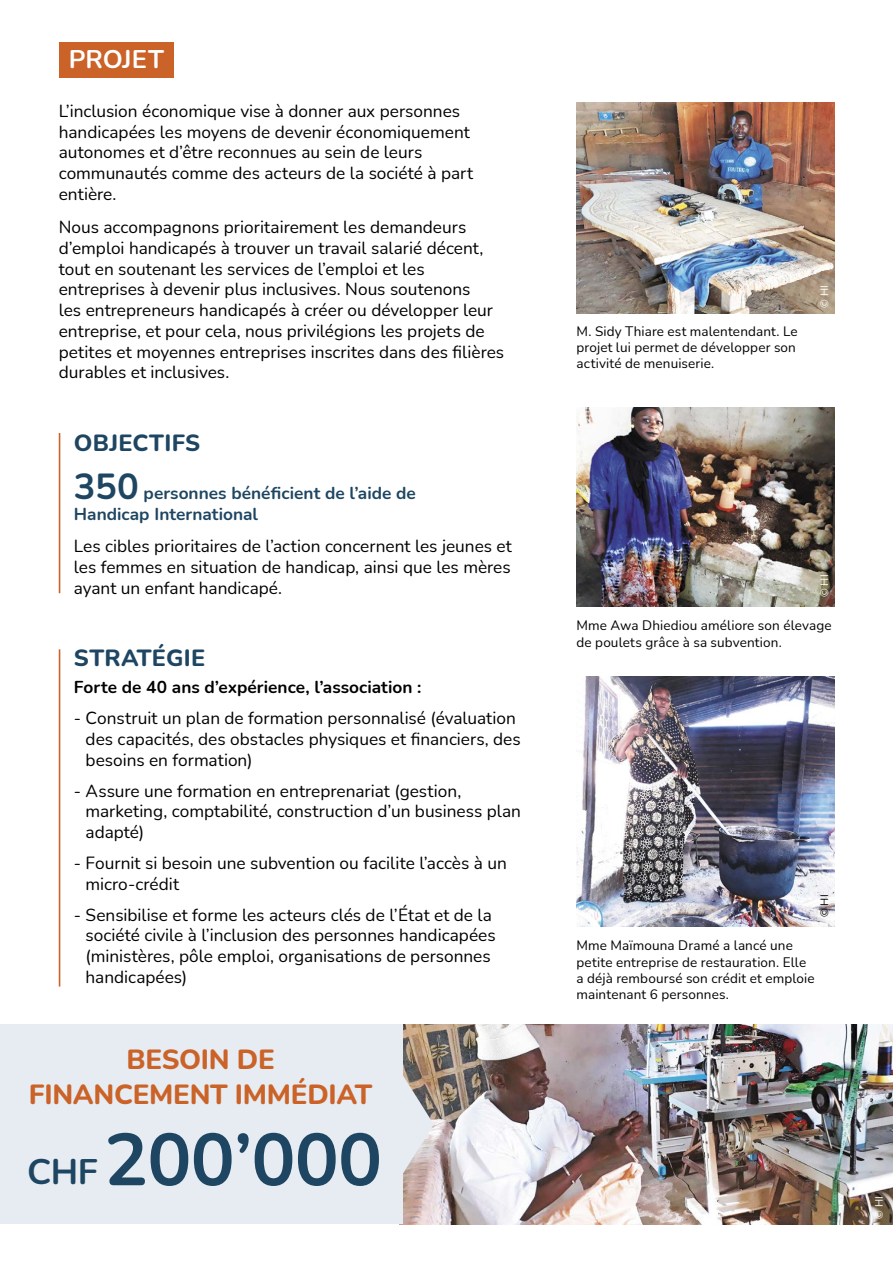
<style>
.page{position:relative;width:893px;height:1263px;background:#fff}
.page>*{position:absolute;margin:0;border:0;box-sizing:border-box;transform-origin:0 0}
.t1{font:700 73.35px "Nunito";letter-spacing:-.01em;color:#1e4662}
.t2{font:800 27.75px/34px "Nunito";letter-spacing:-.01em;color:#cb6227;text-align:center}
.t3{font:700 25.5px "Nunito";color:#fff}
.t4{font:800 23.4px "Nunito";letter-spacing:.015em;color:#1e4662}
.t5{font:17.25px/20.7px "Nunito";color:#000}
.t6{font:700 17.25px/20.7px "Nunito";color:#1e4662}
.t7{font:700 17.25px "Nunito";color:#000}
.t8{font:13.5px/16.2px "Nunito";letter-spacing:.01em;color:#000}
.t9{font:10.65px "Nunito";color:#fff}
.t10{font:10.65px "Nunito";color:#000}
.s1{font-size:36.15px}
.s2{font-size:35.55px}
</style>
<div class="page">
<img style="left:403px;top:1025px;width:490px;height:199px">
<div style="left:0;top:1025px;width:403px;height:199px;background:#e6ecf2"></div>
<hr style="left:59px;top:433px;width:1px;height:160px;background:#cb6227">
<hr style="left:59px;top:649px;width:1px;height:337px;background:#cb6227">
<div style="left:59px;top:42px;width:114px;height:35px;background:#cb6227"></div>
<svg style="left:403px;top:1073px;width:31px;height:103px;background:#c9c3c1"></svg>
<img style="left:576px;top:676px;width:259px;height:251px">
<img style="left:576px;top:407px;width:259px;height:200px">
<img style="left:576px;top:102px;width:259px;height:212px">
<h3 class="t3" style="left:69px;top:41px;width:96px">PROJET</h3>
<p class="t5" style="left:59px;top:100px;width:416px">L’inclusion économique vise à donner aux personnes handicapées les moyens de devenir économiquement autonomes et d’être reconnues au sein de leurs communautés comme des acteurs de la société à part entière.</p>
<p class="t5" style="left:59px;top:216px;width:447px">Nous accompagnons prioritairement les demandeurs d’emploi handicapés à trouver un travail salarié décent, tout en soutenant les services de l’emploi et les entreprises à devenir plus inclusives. Nous soutenons<br>les entrepreneurs handicapés à créer ou développer leur entreprise, et pour cela, nous privilégions les projets de petites et moyennes entreprises inscrites dans des filières durables et inclusives.</p>
<h3 class="t4" style="left:74px;top:426px;width:128px">OBJECTIFS</h3>
<p class="t6" style="left:74px;top:482px;width:344px"><span class="s1">350</span> personnes bénéficient de l’aide de<br>Handicap International</p>
<p class="t5" style="left:74px;top:535px;width:440px;text-align:justify">Les cibles prioritaires de l’action concernent les jeunes et les femmes en situation de handicap, ainsi que les mères ayant un enfant handicapé.</p>
<h3 class="t4" style="left:74px;top:642px;width:133px">STRATÉGIE</h3>
<p class="t7" style="left:74px;top:675px;width:349px">Forte de 40 ans d’expérience, l’association :</p>
<p class="t5" style="left:86px;top:707px;width:437px;text-indent:-12px">- Construit un plan de formation personnalisé (évaluation des capacités, des obstacles physiques et financiers, des besoins en formation)</p>
<p class="t5" style="left:86px;top:779px;width:437px;text-indent:-12px">- Assure une formation en entreprenariat (gestion, marketing, comptabilité, construction d’un business plan adapté)</p>
<p class="t5" style="left:86px;top:852px;width:423px;text-indent:-12px">- Fournit si besoin une subvention ou facilite l’accès à un micro-crédit</p>
<p class="t5" style="left:86px;top:904px;width:412px;text-indent:-12px">- Sensibilise et forme les acteurs clés de l’État et de la société civile à l’inclusion des personnes handicapées (ministères, pôle emploi, organisations de personnes handicapées)</p>
<h2 class="t2" style="left:29px;top:1041px;width:345px">BESOIN DE<br>FINANCEMENT IMMÉDIAT</h2>
<h1 class="t1" style="left:27px;top:1108px;width:357px"><span class="s2">CHF</span> 200’000</h1>
<p class="t8" style="left:576px;top:323px;width:223px">M. Sidy Thiare est malentendant. Le projet lui permet de développer son activité de menuiserie.</p>
<p class="t9" style="left:817px;top:308px;width:24px;rotate:-90deg">© HI</p>
<p class="t9" style="left:817px;top:597px;width:24px;rotate:-90deg">© HI</p>
<p class="t8" style="left:576px;top:617px;width:257px">Mme Awa Dhiediou améliore son élevage de poulets grâce à sa subvention.</p>
<p class="t10" style="left:817px;top:917px;width:24px;rotate:-90deg">© HI</p>
<p class="t8" style="left:576px;top:937px;width:240px">Mme Maïmouna Dramé a lancé une petite entreprise de restauration. Elle a déjà remboursé son crédit et emploie maintenant 6 personnes.</p>
<p class="t9" style="left:871px;top:1218px;width:24px;rotate:-90deg">© HI</p>
</div>
